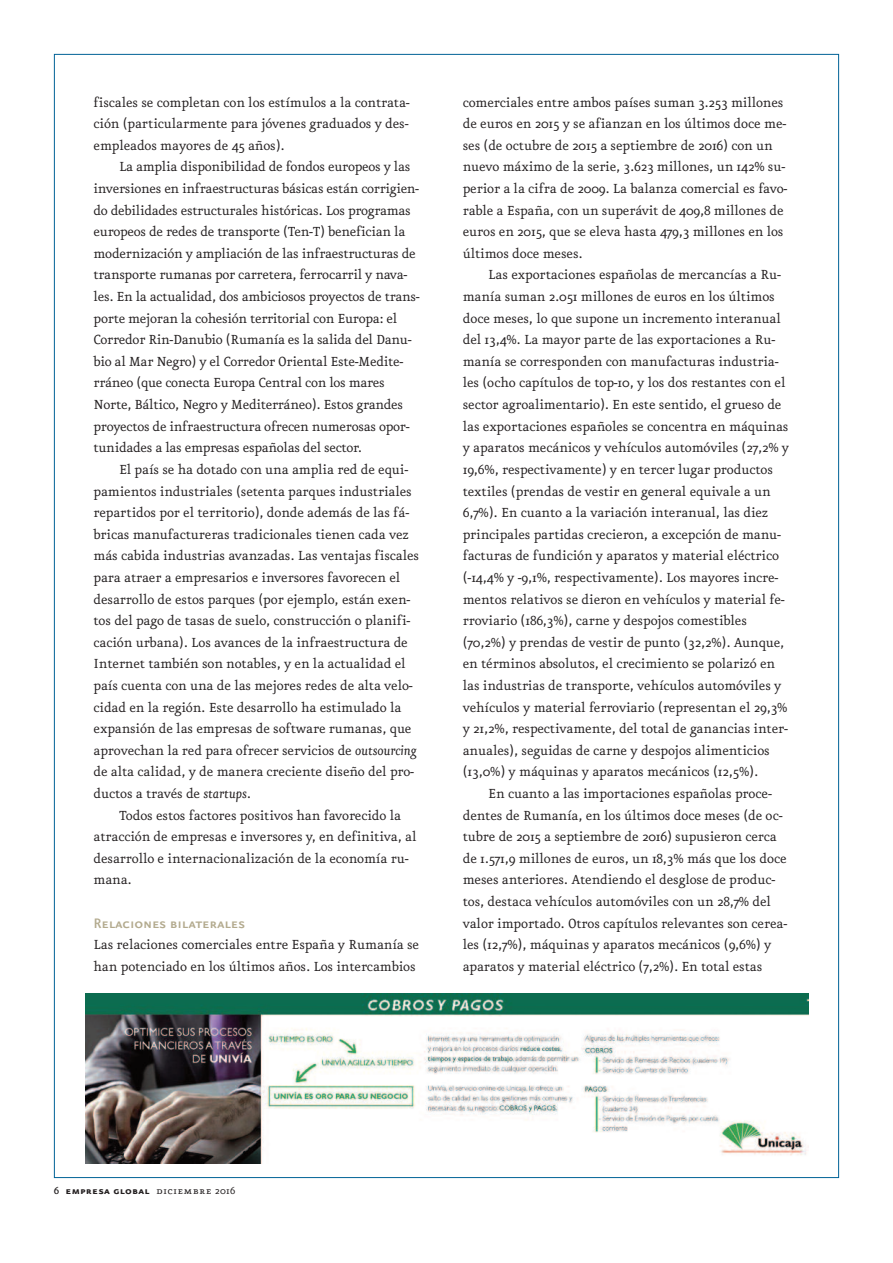
<style>
.page{position:relative;width:893px;height:1263px;background:#fff}
.page>*{position:absolute;margin:0;border:0;box-sizing:border-box;transform-origin:0 0}
.t1{font:16.5px "Eureka Sans Medium Caps";letter-spacing:-.01em;color:#b3aa8e}
.t2{font:15.75px/21.6px "Eureka";letter-spacing:-.01em;color:#231f20}
.t3{font:12px "Eureka Sans Bold Caps";letter-spacing:.025em;color:#231f20}
.s1{font-style:italic}
.s2{font-family:"Eureka";font-weight:500}
.s3{font-family:"Eureka Small Caps"}
.s4{font-family:"Eureka"}
</style>
<div class="page">
<img style="left:86px;top:993px;width:722px;height:170px">
<p class="t2" style="left:94px;top:92px;width:318px;text-align:justify">fiscales se completan con los estímulos a la contrata&shy;ción (particularmente para jóvenes graduados y des&shy;empleados mayores de 45 años).</p>
<p class="t2" style="left:94px;top:157px;width:328px;text-indent:26px">La amplia disponibilidad de fondos europeos y las inversiones en infraestructuras básicas están corrigien&shy;do debilidades estructurales históricas. Los programas europeos de redes de transporte (Ten-T) benefician la modernización y ampliación de las infraestructuras de transporte rumanas por carretera, ferrocarril y nava&shy;les. En la actualidad, dos ambiciosos proyectos de trans&shy;porte mejoran la cohesión territorial con Europa: el Corredor Rin-Danubio (Rumanía es la salida del Danu&shy;bio al Mar Negro) y el Corredor Oriental Este-Medite&shy;rráneo (que conecta Europa Central con los mares Norte, Báltico, Negro y Mediterráneo). Estos grandes proyectos de infraestructura ofrecen numerosas opor&shy;tunidades a las empresas españolas del sector.</p>
<p class="t2" style="left:94px;top:459px;width:327px;text-indent:26px">El país se ha dotado con una amplia red de equi&shy;pamientos industriales (setenta parques industriales repartidos por el territorio), donde además de las fá&shy;bricas manufactureras tradicionales tienen cada vez más cabida industrias avanzadas. Las ventajas fiscales para atraer a empresarios e inversores favorecen el desarrollo de estos parques (por ejemplo, están exen&shy;tos del pago de tasas de suelo, construcción o planifi&shy;cación urbana). Los avances de la infraestructura de Internet también son notables, y en la actualidad el país cuenta con una de las mejores redes de alta velo&shy;cidad en la región. Este desarrollo ha estimulado la expansión de las empresas de software rumanas, que aprovechan la red para ofrecer servicios de <span class="s1">outsourcing </span>de alta calidad, y de manera creciente diseño del pro&shy;ductos a través de <span class="s1">startups</span>.</p>
<p class="t2" style="left:94px;top:805px;width:324px;text-indent:26px">Todos estos factores positivos han favorecido la atracción de empresas e inversores y, en definitiva, al desarrollo e internacionalización de la economía ru&shy;mana.</p>
<p class="t1" style="left:94px;top:912px;width:153px">Relaciones bilaterales</p>
<p class="t2" style="left:94px;top:934px;width:327px">Las relaciones comerciales entre España y Rumanía se han potenciado en los últimos años. Los intercambios</p>
<p class="t2" style="left:463px;top:92px;width:326px">comerciales entre ambos países suman 3.253 millones de euros en 2015 y se afianzan en los últimos doce me&shy;ses (de octubre de 2015 a septiembre de 2016) con un nuevo máximo de la serie, 3.623 millones, un 142% su&shy;perior a la cifra de 2009. La balanza comercial es favo&shy;rable a España, con un superávit de 409,8 millones de euros en 2015, que se eleva hasta 479,3 millones en los últimos doce meses.</p>
<p class="t2" style="left:463px;top:265px;width:328px;text-indent:26px">Las exportaciones españolas de mercancías a Ru&shy;manía suman 2.051 millones de euros en los últimos doce meses, lo que supone un incremento interanual del 13,4%. La mayor parte de las exportaciones a Ru&shy;manía se corresponden con manufacturas industria&shy;les (ocho capítulos de top-10, y los dos restantes con el sector agroalimentario). En este sentido, el grueso de las exportaciones españoles se concentra en máquinas y aparatos mecánicos y vehículos automóviles (27,2% y 19,6%, respectivamente) y en tercer lugar productos textiles (prendas de vestir en general equivale a un 6,7%). En cuanto a la variación interanual, las diez principales partidas crecieron, a excepción de manu&shy;facturas de fundición y aparatos y material eléctrico (-14,4% y -9,1%, respectivamente). Los mayores incre&shy;mentos relativos se dieron en vehículos y material fe&shy;rroviario (186,3%), carne y despojos comestibles (70,2%) y prendas de vestir de punto (32,2%). Aunque, en términos absolutos, el crecimiento se polarizó en las industrias de transporte, vehículos automóviles y vehículos y material ferroviario (representan el 29,3% y 21,2%, respectivamente, del total de ganancias inter&shy;anuales), seguidas de carne y despojos alimenticios (13,0%) y máquinas y aparatos mecánicos (12,5%).</p>
<p class="t2" style="left:463px;top:783px;width:326px;text-indent:26px">En cuanto a las importaciones españolas proce&shy;dentes de Rumanía, en los últimos doce meses (de oc&shy;tubre de 2015 a septiembre de 2016) supusieron cerca de 1.571,9 millones de euros, un 18,3% más que los doce meses anteriores. Atendiendo el desglose de produc&shy;tos, destaca vehículos automóviles con un 28,7% del valor importado. Otros capítulos relevantes son cerea&shy;les (12,7%), máquinas y aparatos mecánicos (9,6%) y aparatos y material eléctrico (7,2%). En total estas</p>
<p class="t3" style="left:54px;top:1184px;width:183px"><span class="s2">6</span> empresa global <span class="s3">diciembre</span> <span class="s4">2016</span></p>
</div>
